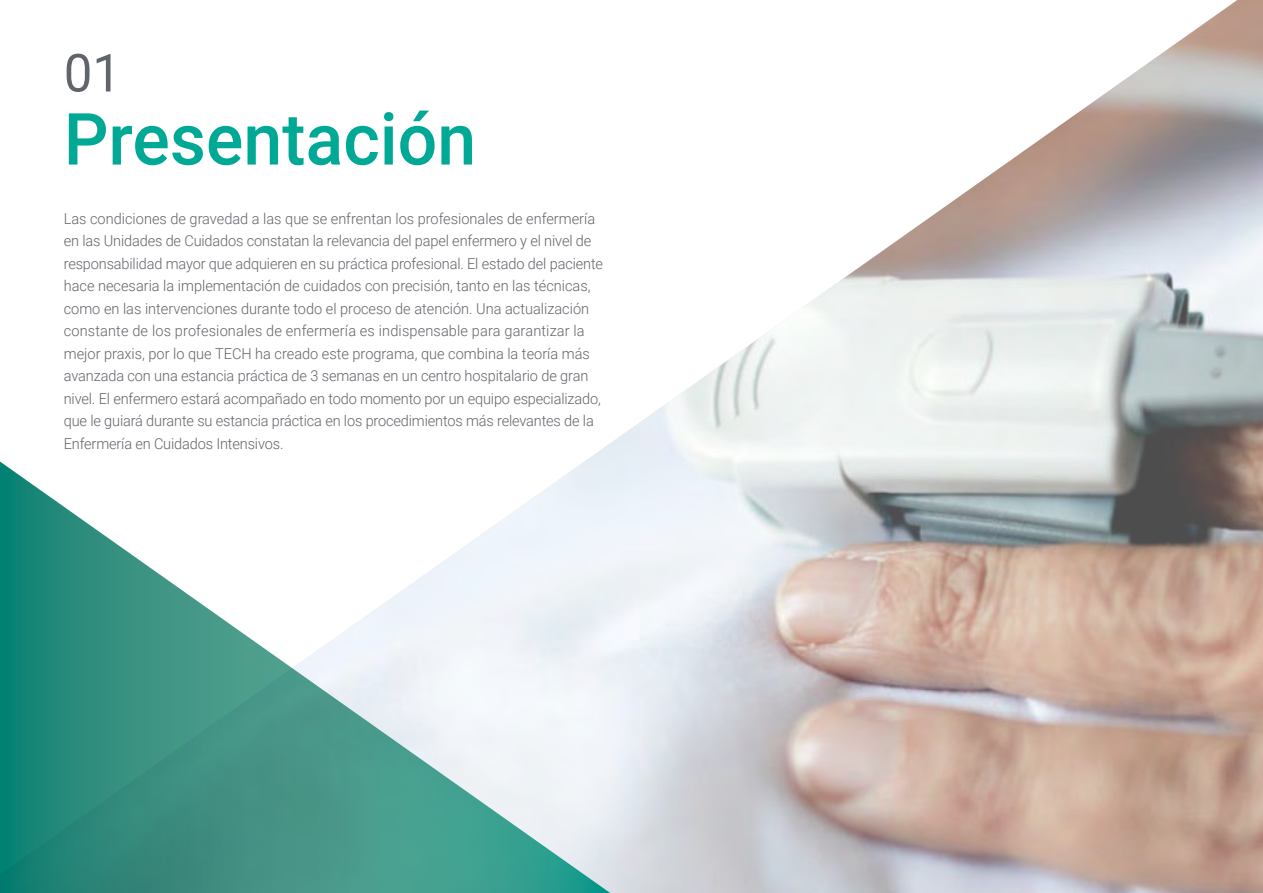
<style>
.page{position:relative;width:1263px;height:893px;background:#fff}
.page>*{position:absolute;margin:0;border:0;box-sizing:border-box;transform-origin:0 0}
.t1{font:500 72px "Roboto";color:#00a996}
.t2{font:52.5px "Roboto";color:#61646a}
.t3{font:300 15px/22.5px "Roboto";letter-spacing:-.005em;color:#61646a}
</style>
<div class="page">
<img style="left:607px;top:0;width:656px;height:893px">
<svg style="left:0;top:446px;width:640px;height:447px"></svg>
<h2 class="t2" style="left:64px;top:36px;width:59px">01</h2>
<h1 class="t1" style="left:64px;top:89px;width:414px">Presentación</h1>
<p class="t3" style="left:64px;top:207px;width:541px">Las condiciones de gravedad a las que se enfrentan los profesionales de enfermería en las Unidades de Cuidados constatan la relevancia del papel enfermero y el nivel de responsabilidad mayor que adquieren en su práctica profesional. El estado del paciente hace necesaria la implementación de cuidados con precisión, tanto en las técnicas, como en las intervenciones durante todo el proceso de atención. Una actualización constante de los profesionales de enfermería es indispensable para garantizar la mejor praxis, por lo que TECH ha creado este programa, que combina la teoría más avanzada con una estancia práctica de 3 semanas en un centro hospitalario de gran nivel. El enfermero estará acompañado en todo momento por un equipo especializado, que le guiará durante su estancia práctica en los procedimientos más relevantes de la Enfermería en Cuidados Intensivos.</p>
</div>
